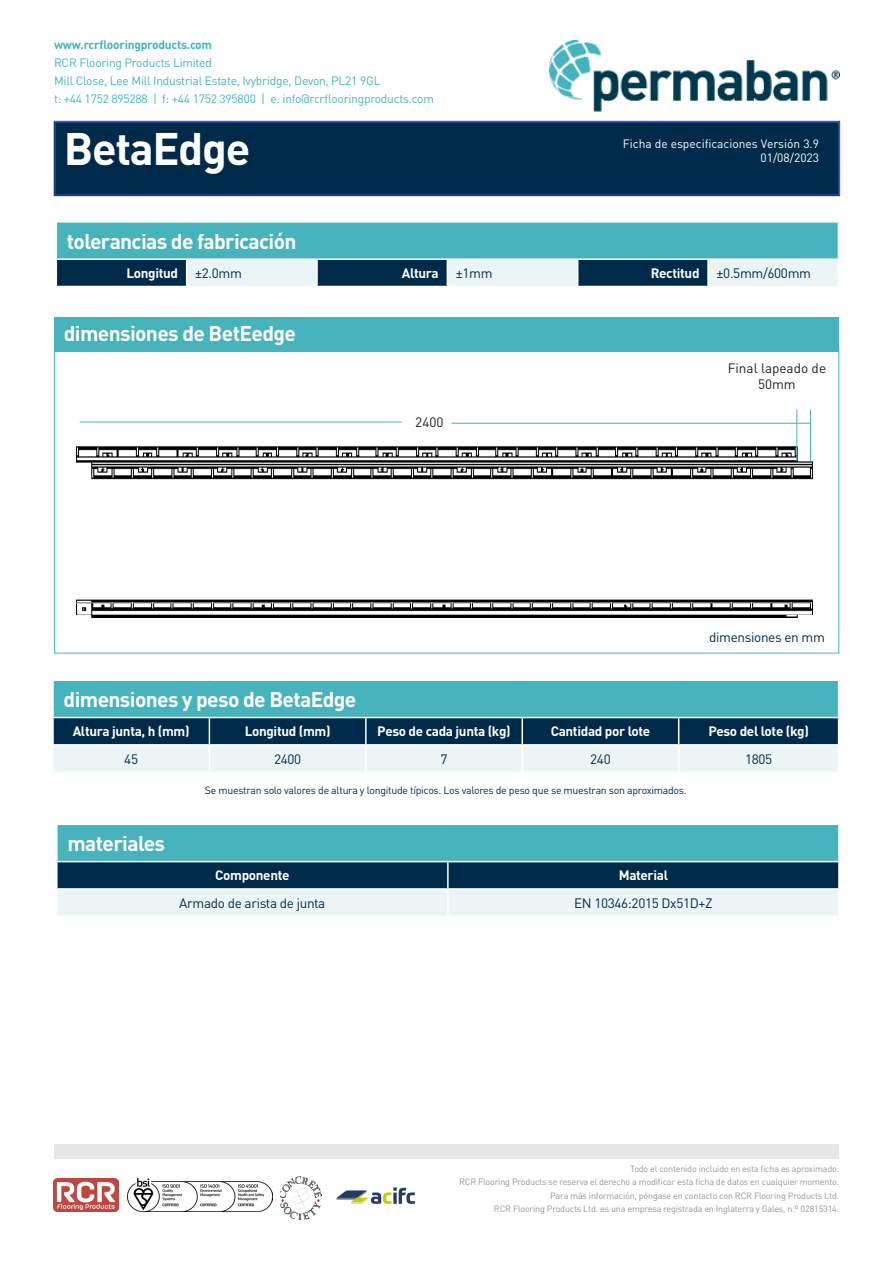
<style>
.page{position:relative;width:893px;height:1263px;background:#fff}
.page>*{position:absolute;margin:0;border:0;box-sizing:border-box;transform-origin:0 0}
.t1{font:700 45px "DIN Pro";letter-spacing:-.03em;color:#fff}
.t2{font:700 21px "DIN Pro";letter-spacing:-.03em;color:#fff}
.body{font:700 13.5px "DIN Pro";letter-spacing:-.025em;color:#fff}
.body-2{font:13.5px "DIN Pro";letter-spacing:-.025em;color:#002a49}
.t3{font:13.5px/16.2px "DIN Pro";color:#231f20;text-align:center}
.t4{font:12px "DIN Pro";letter-spacing:-.02em;color:#47b3bd}
.t5{font:12px "DIN Pro";color:#fff}
.t6{font:700 12px "DIN Pro";letter-spacing:-.02em;color:#47b3bd}
.body-3{font:10.5px "DIN Pro";letter-spacing:-.025em;color:#002a49}
.t7{font:9px "DIN Pro";letter-spacing:-.02em;color:#939598}
</style>
<div class="page">
<img style="left:550px;top:40px;width:290px;height:81px">
<div style="left:54px;top:121px;width:786px;height:75px;background:#002a49"></div>
<div style="left:55px;top:122px;width:783px;height:73px;border:1px solid #253f8e"></div>
<div style="left:56px;top:222px;width:782px;height:37px;background:#47b3bd"></div>
<hr style="left:56px;top:223px;width:1px;height:35px;background:#fff">
<hr style="left:56px;top:221px;width:131px;height:2px;background:#fff">
<hr style="left:187px;top:221px;width:130px;height:2px;background:#fff">
<hr style="left:317px;top:221px;width:130px;height:2px;background:#fff">
<hr style="left:447px;top:221px;width:131px;height:2px;background:#fff">
<hr style="left:578px;top:221px;width:130px;height:2px;background:#fff">
<hr style="left:708px;top:221px;width:131px;height:2px;background:#fff">
<hr style="left:56px;top:258px;width:131px;height:2px;background:#fff">
<hr style="left:187px;top:258px;width:130px;height:2px;background:#fff">
<hr style="left:317px;top:258px;width:130px;height:2px;background:#fff">
<hr style="left:447px;top:258px;width:131px;height:2px;background:#fff">
<hr style="left:578px;top:258px;width:130px;height:2px;background:#fff">
<svg style="left:56px;top:259px;width:782px;height:27px;background:#7c94a4"></svg>
<hr style="left:708px;top:258px;width:131px;height:2px;background:#fff">
<div style="left:54px;top:317px;width:785px;height:34px;background:#47b3bd"></div>
<div style="left:53px;top:680px;width:786px;height:37px;background:#47b3bd"></div>
<svg style="left:53px;top:718px;width:786px;height:53px;background:#7992a2"></svg>
<hr style="left:679px;top:744px;width:160px;height:2px;background:#fff">
<hr style="left:52px;top:679px;width:157px;height:2px;background:#fff">
<hr style="left:52px;top:681px;width:2px;height:36px;background:#fff">
<hr style="left:209px;top:679px;width:157px;height:2px;background:#fff">
<hr style="left:366px;top:679px;width:156px;height:2px;background:#fff">
<hr style="left:522px;top:679px;width:157px;height:2px;background:#fff">
<hr style="left:679px;top:679px;width:160px;height:2px;background:#fff">
<hr style="left:838px;top:681px;width:1px;height:36px;background:#fff">
<div style="left:54px;top:1144px;width:785px;height:14px;background:#e6e7e9"></div>
<div style="left:57px;top:824px;width:782px;height:38px;background:#47b3bd"></div>
<svg style="left:58px;top:862px;width:780px;height:53px;background:#758f9f"></svg>
<hr style="left:56px;top:825px;width:2px;height:36px;background:#fff">
<hr style="left:838px;top:825px;width:2px;height:36px;background:#fff">
<hr style="left:56px;top:823px;width:392px;height:2px;background:#fff">
<hr style="left:448px;top:823px;width:392px;height:2px;background:#fff">
<hr style="left:56px;top:861px;width:392px;height:1px;background:#fff">
<hr style="left:447px;top:862px;width:2px;height:26px;background:#fff">
<hr style="left:448px;top:861px;width:392px;height:1px;background:#fff">
<hr style="left:56px;top:888px;width:392px;height:2px;background:#fff">
<hr style="left:447px;top:890px;width:2px;height:25px;background:#fff">
<hr style="left:448px;top:888px;width:392px;height:2px;background:#fff">
<img style="left:76px;top:446px;width:737px;height:172px">
<hr style="left:80px;top:422px;width:321px;height:1px;background:#47b3bd">
<hr style="left:452px;top:423px;width:358px;height:1px;background:#47b3bd">
<hr style="left:796px;top:410px;width:1px;height:51px;background:#47b3bd">
<hr style="left:810px;top:410px;width:1px;height:51px;background:#47b3bd">
<img style="left:280px;top:1176px;width:42px;height:43px">
<img style="left:54px;top:1179px;width:64px;height:32px">
<img style="left:127px;top:1178px;width:145px;height:33px">
<img style="left:336px;top:1187px;width:80px;height:17px">
<p class="t6" style="left:54px;top:36px;width:160px">www.rcrflooringproducts.com</p>
<p class="t4" style="left:54px;top:54px;width:159px">RCR Flooring Products Limited</p>
<p class="t4" style="left:54px;top:72px;width:328px">Mill Close, Lee Mill Industrial Estate, Ivybridge, Devon, PL21 9GL</p>
<p class="t4" style="left:54px;top:90px;width:381px">t: +44 1752 895288 | f: +44 1752 395800 | e: info@rcrflooringproducts.com</p>
<p class="t1" style="left:64px;top:119px;width:188px">BetaEdge</p>
<p class="t5" style="left:623px;top:136px;width:198px">Ficha de especificaciones Versión 3.9</p>
<p class="t5" style="left:760px;top:150px;width:60px">01/08/2023</p>
<p class="t2" style="left:67px;top:227px;width:231px">tolerancias de fabricación</p>
<p class="body" style="left:126px;top:264px;width:53px">Longitud</p>
<p class="body-2" style="left:195px;top:264px;width:48px">±2.0mm</p>
<p class="body" style="left:402px;top:264px;width:39px">Altura</p>
<p class="body-2" style="left:456px;top:264px;width:38px">±1mm</p>
<p class="body" style="left:651px;top:264px;width:50px">Rectitud</p>
<p class="body-2" style="left:717px;top:264px;width:96px">±0.5mm/600mm</p>
<p class="t2" style="left:64px;top:319px;width:234px">dimensiones de BetEedge</p>
<p class="t3" style="left:415px;top:413px;width:30px">2400</p>
<p class="t3" style="left:728px;top:359px;width:100px">Final lapeado de<br>50mm</p>
<p class="body-2" style="left:709px;top:628px;width:117px">dimensiones en mm</p>
<p class="t2" style="left:64px;top:685px;width:294px">dimensiones y peso de BetaEdge</p>
<p class="body" style="left:73px;top:722px;width:118px">Altura junta, h (mm)</p>
<p class="body" style="left:245px;top:722px;width:87px">Longitud (mm)</p>
<p class="body" style="left:377px;top:722px;width:135px">Peso de cada junta (kg)</p>
<p class="body" style="left:551px;top:722px;width:101px">Cantidad por lote</p>
<p class="body" style="left:708px;top:722px;width:102px">Peso del lote (kg)</p>
<p class="body-2" style="left:124px;top:750px;width:15px">45</p>
<p class="body-2" style="left:274px;top:750px;width:29px">2400</p>
<p class="body-2" style="left:440px;top:750px;width:9px">7</p>
<p class="body-2" style="left:590px;top:750px;width:22px">240</p>
<p class="body-2" style="left:745px;top:750px;width:29px">1805</p>
<p class="body-3" style="left:205px;top:783px;width:483px">Se muestran solo valores de altura y longitude típicos. Los valores de peso que se muestran son aproximados.</p>
<p class="t2" style="left:67px;top:829px;width:99px">materiales</p>
<p class="body" style="left:215px;top:866px;width:76px">Componente</p>
<p class="body" style="left:619px;top:866px;width:51px">Material</p>
<p class="body-2" style="left:179px;top:894px;width:148px">Armado de arista de junta</p>
<p class="body-2" style="left:574px;top:894px;width:140px">EN 10346:2015 Dx51D+Z</p>
<p class="t7" style="left:630px;top:1162px;width:210px">Todo el contenido incluido en esta ficha es aproximado.</p>
<p class="t7" style="left:459px;top:1176px;width:382px">RCR Flooring Products se reserva el derecho a modificar esta ficha de datos en cualquier momento.</p>
<p class="t7" style="left:550px;top:1189px;width:290px">Para más información, póngase en contacto con RCR Flooring Products Ltd.</p>
<p class="t7" style="left:494px;top:1203px;width:347px">RCR Flooring Products Ltd. es una empresa registrada en Inglaterra y Gales, n.º 02815314.</p>
</div>
